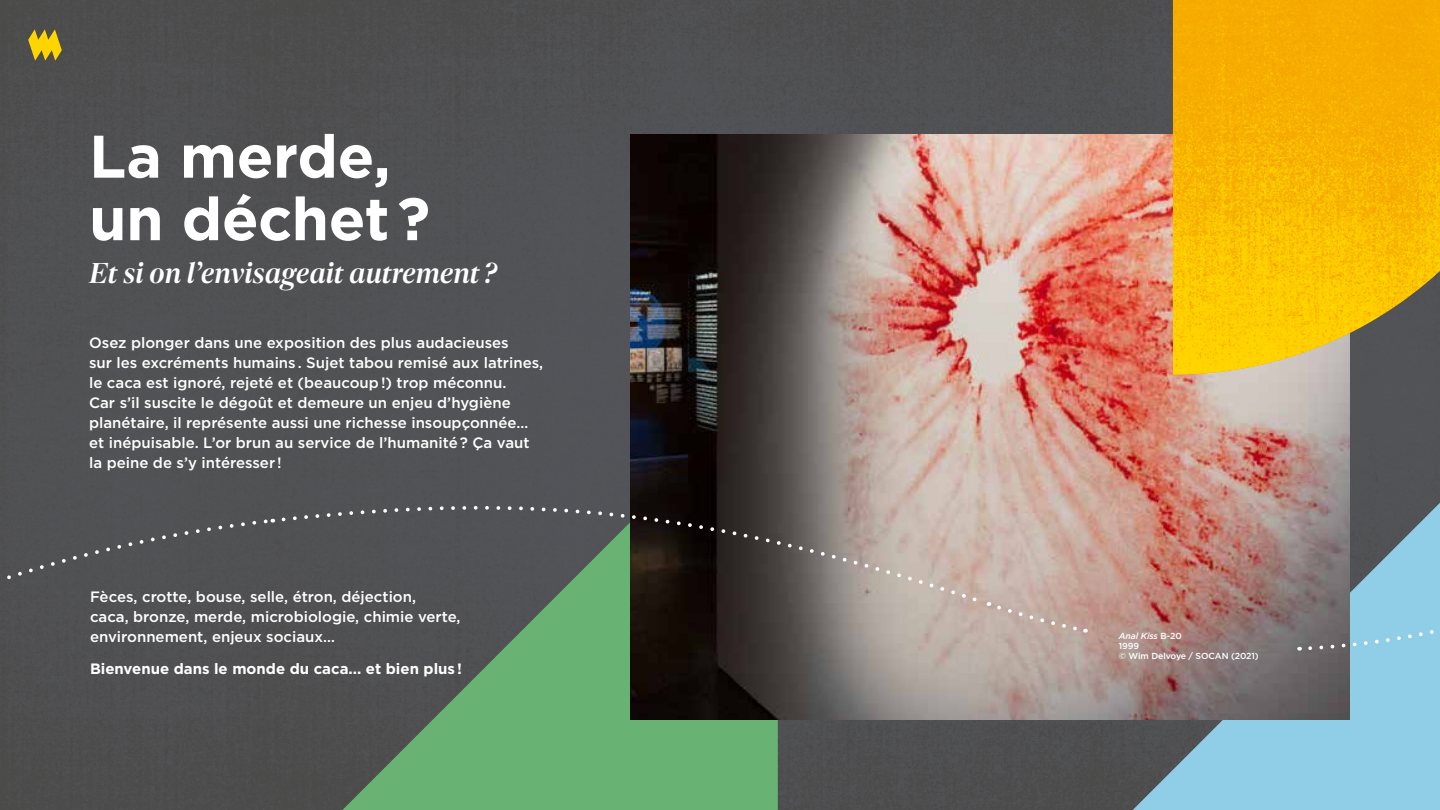
<style>
.page{position:relative;width:1440px;height:810px;background:#505153}
.page>*{position:absolute;margin:0;border:0;box-sizing:border-box;transform-origin:0 0}
.t1{font:700 60px/62.5px "Gotham";letter-spacing:-.005em;color:#fff}
.t2{font:italic 500 30px "Dejanire Headline";color:#fff}
.t3{font:500 15px/20px "Gotham";color:#fff}
.t4{font:700 15px "Gotham";color:#fff}
.t5{font:500 8.75px/10px "Gotham";letter-spacing:-.01em;color:#fff}
.s1{font-style:italic}
</style>
<div class="page">
<svg style="left:1133px;top:503px;width:307px;height:307px;background:#83b5ca"></svg>
<svg style="left:342px;top:375px;width:436px;height:435px;background:#5c8063"></svg>
<img style="left:630px;top:135px;width:720px;height:585px">
<svg style="left:279px;top:492px;width:709px;height:115px;background:#63625d"></svg>
<div style="left:0;top:517px;width:273px;height:119px;background:#515154"></div>
<svg style="left:988px;top:602px;width:98px;height:32px;background:#c2ada4"></svg>
<svg style="left:1306px;top:612px;width:134px;height:40px;background:#87aebf"></svg>
<img style="left:1173px;top:0;width:267px;height:375px">
<svg style="left:28px;top:29px;width:34px;height:32px"></svg>
<h1 class="t1" style="left:89px;top:125px;width:343px">La merde, un déchet ?</h1>
<h2 class="t2" style="left:89px;top:255px;width:409px">Et si on l’envisageait autrement?</h2>
<p class="t3" style="left:89px;top:332px;width:456px">Osez plonger dans une exposition des plus audacieuses<br>sur les excréments humains . Sujet tabou remisé aux latrines, le caca est ignoré, rejeté et (beaucoup !) trop méconnu.<br>Car s’il suscite le dégoût et demeure un enjeu d’hygiène planétaire, il représente aussi une richesse insoupçonnée… et inépuisable. L’or brun au service de l’humanité ? Ça vaut la peine de s’y intéresser !</p>
<p class="t3" style="left:90px;top:587px;width:372px">Fèces, crotte, bouse, selle, étron, déjection,<br>caca, bronze, merde, microbiologie, chimie verte, environnement, enjeux sociaux…</p>
<p class="t4" style="left:90px;top:658px;width:373px">Bienvenue dans le monde du caca... et bien plus !</p>
<p class="t5" style="left:1119px;top:631px;width:141px"><span class="s1">Anal Kiss</span> B-20<br>1999<br>© Wim Delvoye / SOCAN (2021)</p>
</div>
